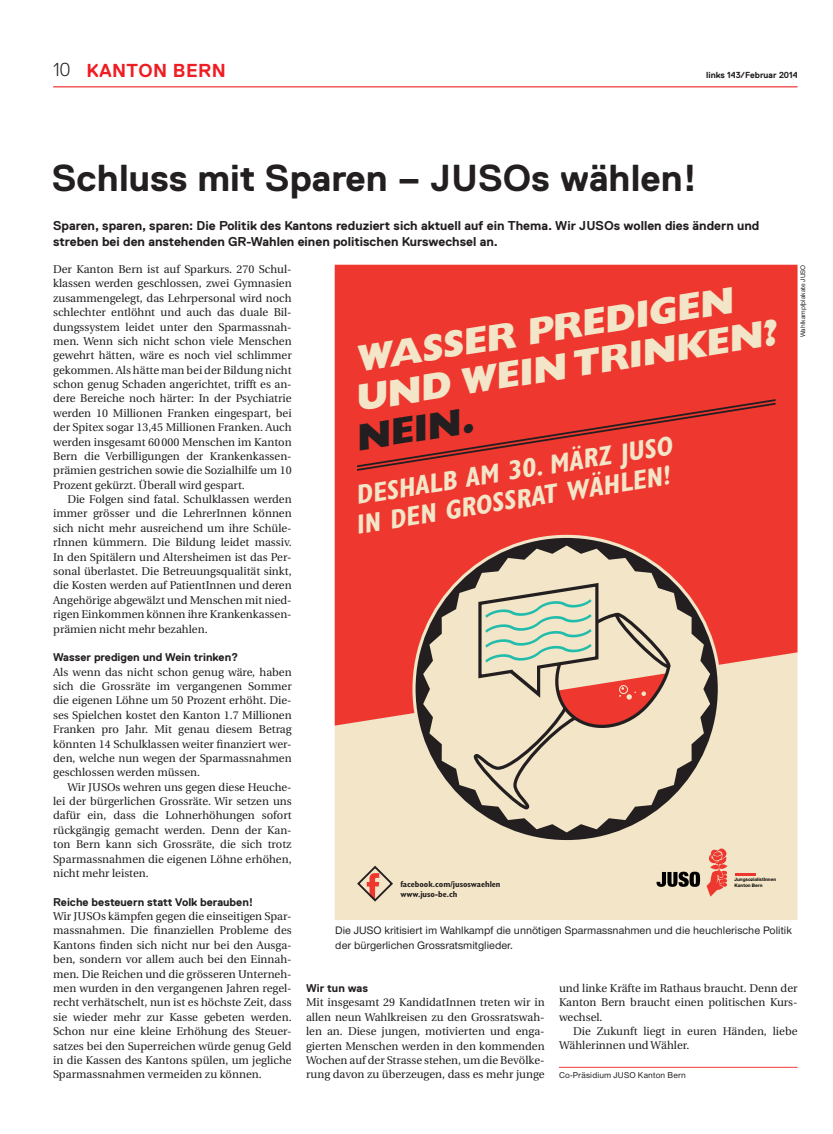
<style>
.page{position:relative;width:833px;height:1134px;background:#fff}
.page>*{position:absolute;margin:0;border:0;box-sizing:border-box;transform-origin:0 0}
.t1{font:italic 800 37.62px/38.9px "Gill Sans";color:#f3e5c7}
.t2{font:italic 800 37.62px "Gill Sans";color:#231f20}
.t3{font:700 37.5px "Replica";color:#231f20}
.t4{font:italic 700 condensed 27.25px/29.1px "Gill Sans";color:#f3e5c7}
.t5{font:700 18.75px "Replica";letter-spacing:.035em;color:#ee1d23}
.t6{font:700 12.75px/16.2px "Replica";color:#231f20}
.t7{font:11.25px/14.4px "Utopia";color:#231f20;text-align:justify}
.t8{font:500 11.25px/14.4px "Nimbus San Nov";color:#231f20}
.t9{font:700 11.25px "Replica";color:#231f20}
.t10{font:500 8.75px "Nimbus San Nov";letter-spacing:.02em;color:#231f20}
.t11{font:700 8.75px "Replica";color:#231f20}
.t12{font:700 condensed 8.62px/9.9px "Gill Sans";color:#231f20}
.t13{font:500 6.88px "Nimbus San Nov";color:#231f20}
.t14{font:700 4.62px/5.6px "Helvetica Neue";color:#000}
.s1{font-weight:300;color:#231f20}
</style>
<div class="page">
<hr style="left:53px;top:86px;width:744px;height:1px;background:#ee3a3e">
<div style="left:335px;top:726px;width:462px;height:194px;background:#f3e5c7"></div>
<div style="left:335px;top:265px;width:462px;height:461px;background:#ee372f"></div>
<svg style="left:414px;top:536px;width:305px;height:306px;background:#59524b"></svg>
<svg style="left:423px;top:545px;width:287px;height:287px;background:#c6a18d"></svg>
<svg style="left:469px;top:608px;width:204px;height:201px;background:#e1d4b8"></svg>
<svg style="left:477px;top:581px;width:189px;height:145px;background:#d6bca4"></svg>
<svg style="left:356px;top:864px;width:38px;height:39px"></svg>
<svg style="left:706px;top:848px;width:21px;height:49px"></svg>
<svg style="left:656px;top:872px;width:44px;height:15px"></svg>
<hr style="left:735px;top:873px;width:20px;height:2px;background:#ee372f">
<svg style="left:355px;top:398px;width:422px;height:74px;background:#e4352e"></svg>
<hr style="left:559px;top:1067px;width:238px;height:1px;background:#ee3a3e">
<h3 class="t5" style="left:53px;top:60px;width:174px"><span class="s1">10</span> Kanton Bern</h3>
<p class="t11" style="left:706px;top:70px;width:93px">links 143/Februar 2014</p>
<h2 class="t3" style="left:52px;top:157px;width:647px">Schluss mit Sparen – JUSOs wählen!</h2>
<p class="t6" style="left:53px;top:217px;width:708px">Sparen, sparen, sparen: Die Politik des Kantons reduziert sich aktuell auf ein Thema. Wir JUSOs wollen dies ändern und streben bei den anstehenden GR-Wahlen einen politischen Kurswechsel an.</p>
<p class="t7" style="left:53px;top:262px;width:240px">Der Kanton Bern ist auf Sparkurs. 270 Schul&shy;klassen werden geschlossen, zwei Gymnasien zusammengelegt, das Lehrpersonal wird noch schlechter entlöhnt und auch das duale Bil&shy;dungssystem leidet unter den Sparmassnah&shy;men. Wenn sich nicht schon viele Menschen gewehrt hätten, wäre es noch viel schlimmer gekommen. Als hätte man bei der Bildung nicht schon genug Schaden angerichtet, trifft es an&shy;dere Bereiche noch härter: In der Psychiatrie werden 10 Millionen Franken eingespart, bei der Spitex sogar 13,45 Millionen Franken. Auch werden insgesamt 60000 Menschen im Kanton Bern die Verbilligungen der Krankenkassen&shy;prämien gestrichen sowie die Sozialhilfe um 10<br>Prozent gekürzt. Überall wird gespart.</p>
<p class="t7" style="left:53px;top:492px;width:240px;text-indent:14px">Die Folgen sind fatal. Schulklassen werden immer grösser und die LehrerInnen können sich nicht mehr ausreichend um ihre Schüle&shy;rInnen kümmern. Die Bildung leidet massiv.<br>In den Spitälern und Altersheimen ist das Per&shy;sonal überlastet. Die Betreuungsqualität sinkt, die Kosten werden auf PatientInnen und deren Angehörige abgewälzt und Menschen mit nied&shy;rigen Einkommen können ihre Krankenkassen&shy;prämien nicht mehr bezahlen.</p>
<p class="t9" style="left:53px;top:651px;width:187px">Wasser predigen und Wein trinken?</p>
<p class="t7" style="left:53px;top:665px;width:240px">Als wenn das nicht schon genug wäre, haben sich die Grossräte im vergangenen Sommer die eigenen Löhne um 50 Prozent erhöht. Die&shy;ses Spielchen kostet den Kanton 1.7 Millionen Franken pro Jahr. Mit genau diesem Betrag könnten 14 Schulklassen weiter finanziert wer&shy;den, welche nun wegen der Sparmassnahmen geschlossen werden müssen.</p>
<p class="t7" style="left:53px;top:780px;width:240px;text-indent:14px">Wir JUSOs wehren uns gegen diese Heuche&shy;lei der bürgerlichen Grossräte. Wir setzen uns dafür ein, dass die Lohnerhöhungen sofort rückgängig gemacht werden. Denn der Kan&shy;ton Bern kann sich Grossräte, die sich trotz Sparmassnahmen die eigenen Löhne erhöhen, nicht mehr leisten.</p>
<p class="t9" style="left:53px;top:895px;width:202px">Reiche besteuern statt Volk berauben!</p>
<p class="t7" style="left:53px;top:909px;width:240px">Wir JUSOs kämpfen gegen die einseitigen Spar&shy;massnahmen. Die finanziellen Probleme des Kantons finden sich nicht nur bei den Ausga&shy;ben, sondern vor allem auch bei den Einnah&shy;men. Die Reichen und die grösseren Unterneh&shy;men wurden in den vergangenen Jahren regel&shy;recht verhätschelt, nun ist es höchste Zeit, dass sie wieder mehr zur Kasse gebeten werden.<br>Schon nur eine kleine Erhöhung des Steuer&shy;satzes bei den Superreichen würde genug Geld in die Kassen des Kantons spülen, um jegliche Sparmassnahmen vermeiden zu können.</p>
<p class="t13" style="left:799px;top:337px;width:74px;rotate:-90deg">Wahlkampfplakate JUSO</p>
<h1 class="t1" style="left:346px;top:341px;width:427px;rotate:-9deg">Wasser predigen und Wein trinken?</h1>
<h1 class="t2" style="left:352px;top:416px;width:121px;rotate:-9deg">nein.</h1>
<h3 class="t4" style="left:349px;top:481px;width:326px;rotate:-9deg">deshalb am 30. märz JUsO in den GrOssrat wählen!</h3>
<p class="t12" style="left:400px;top:879px;width:102px">facebook.com/jusoswaehlen www.juso-be.ch</p>
<p class="t14" style="left:734px;top:876px;width:43px">JungsozialistInnen<br>Kanton Bern</p>
<p class="t8" style="left:335px;top:923px;width:458px">Die JUSO kritisiert im Wahlkampf die unnötigen Sparmassnahmen und die heuchlerische Politik der bürgerlichen Grossratsmitglieder.</p>
<p class="t7" style="left:559px;top:981px;width:240px">und linke Kräfte im Rathaus braucht. Denn der Kanton Bern braucht einen politischen Kurs&shy;wechsel.</p>
<p class="t7" style="left:559px;top:1024px;width:240px;text-indent:14px">Die Zukunft liegt in euren Händen, liebe<br>Wählerinnen und Wähler.</p>
<p class="t10" style="left:559px;top:1070px;width:128px">Co-Präsidium JUSO Kanton Bern</p>
<p class="t9" style="left:306px;top:982px;width:63px">Wir tun was</p>
<p class="t7" style="left:306px;top:995px;width:240px">Mit insgesamt 29 KandidatInnen treten wir in allen neun Wahlkreisen zu den Grossratswah&shy;len an. Diese jungen, motivierten und enga&shy;gierten Menschen werden in den kommenden Wochen auf der Strasse stehen, um die Bevölke&shy;rung davon zu überzeugen, dass es mehr junge</p>
</div>
